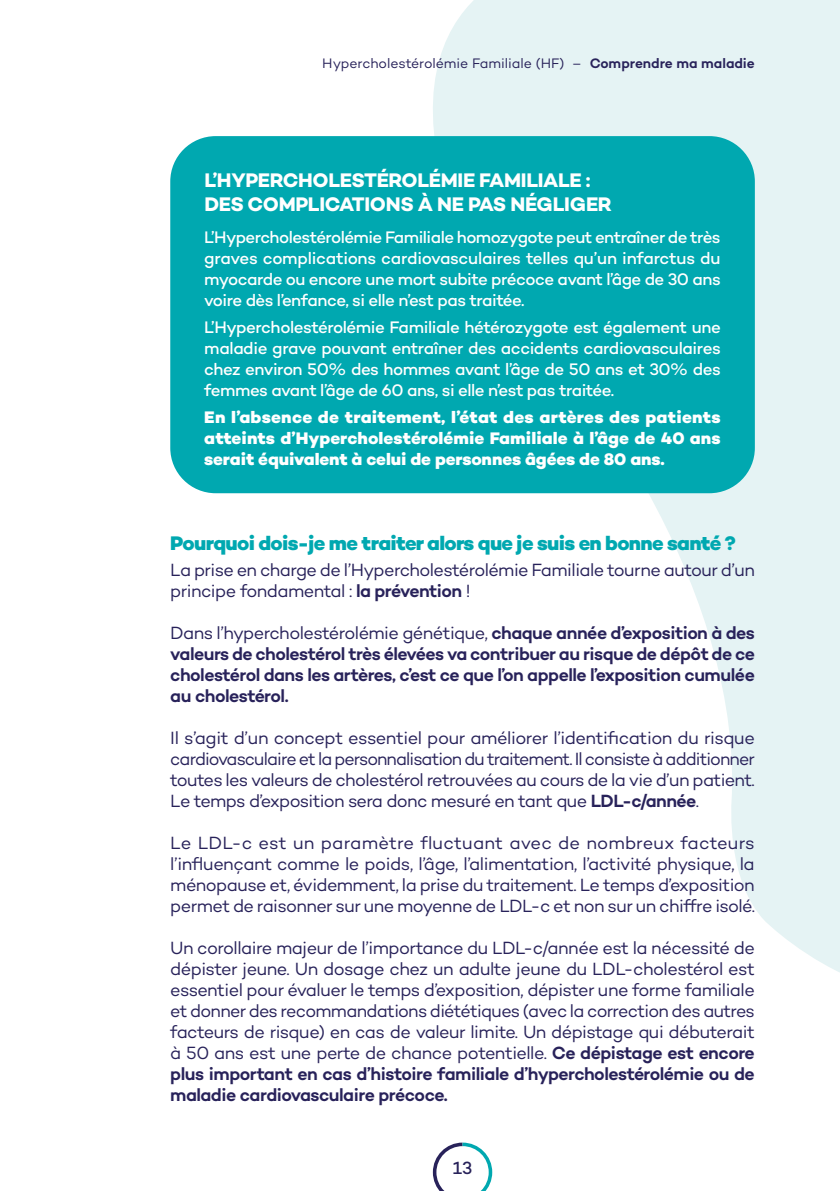
<style>
.page{position:relative;width:840px;height:1191px;background:#fff}
.page>*{position:absolute;margin:0;border:0;box-sizing:border-box;transform-origin:0 0}
.t1{font:700 20px/24px "Campton";letter-spacing:-.015em;color:#fff}
.t2{font:800 20px "Campton";letter-spacing:-.035em;color:#00a8b0}
.t3{font:18px/21px "Campton";letter-spacing:-.035em;color:#28225a;text-align:justify}
.t4{font:600 18px/21px "Campton";letter-spacing:-.03em;color:#28225a;text-align:justify}
.t5{font:500 18px "Campton";color:#28225a}
.t6{font:500 17px/21px "Campton";letter-spacing:-.03em;color:#fff;text-align:justify}
.t7{font:800 17px/21px "Campton";letter-spacing:-.005em;color:#fff;text-align:justify}
.t8{font:14px "Campton";letter-spacing:-.005em;color:#28225a}
.s1{font-weight:600}
.s2{font-weight:400}
</style>
<div class="page">
<svg style="left:375px;top:0;width:464px;height:972px"></svg>
<svg style="left:432px;top:1142px;width:61px;height:49px"></svg>
<div style="left:170px;top:136px;width:584px;height:357px;background:#00a8b0;border-radius:45px"></div>
<p class="t8" style="left:322px;top:55px;width:434px">Hypercholestérolémie Familiale (HF) – <span class="s1">Comprendre ma maladie</span></p>
<p class="t1" style="left:204px;top:168px;width:409px">L’HYPERCHOLESTÉROLÉMIE FAMILIALE :<br>DES COMPLICATIONS À NE PAS NÉGLIGER</p>
<p class="t6" style="left:204px;top:227px;width:517px">L’Hypercholestérolémie Familiale homozygote peut entraîner de très graves complications cardiovasculaires telles qu’un infarctus du myocarde ou encore une mort subite précoce avant l’âge de 30 ans voire dès l’enfance, si elle n’est pas traitée.</p>
<p class="t6" style="left:204px;top:316px;width:518px">L’Hypercholestérolémie Familiale hétérozygote est également une maladie grave pouvant entraîner des accidents cardiovasculaires chez environ 50% des hommes avant l’âge de 50 ans et 30% des femmes avant l’âge de 60 ans, si elle n’est pas traitée.</p>
<p class="t7" style="left:204px;top:406px;width:517px">En l’absence de traitement, l’état des artères des patients atteints d’Hypercholestérolémie Familiale à l’âge de 40 ans serait équivalent à celui de personnes âgées de 80 ans.</p>
<p class="t2" style="left:170px;top:530px;width:567px">Pourquoi dois-je me traiter alors que je suis en bonne santé ?</p>
<p class="t3" style="left:170px;top:559px;width:586px">La prise en charge de l’Hypercholestérolémie Familiale tourne autour d’un principe fondamental : <span class="s1">la prévention</span> !</p>
<p class="t4" style="left:170px;top:622px;width:586px"><span class="s2">Dans l’hypercholestérolémie génétique,</span> chaque année d’exposition à des valeurs de cholestérol très élevées va contribuer au risque de dépôt de ce cholestérol dans les artères, c’est ce que l’on appelle l’exposition cumulée au cholestérol.</p>
<p class="t3" style="left:170px;top:727px;width:586px">Il s’agit d’un concept essentiel pour améliorer l’identification du risque cardiovasculaire et la personnalisation du traitement. Il consiste à additionner toutes les valeurs de cholestérol retrouvées au cours de la vie d’un patient.<br>Le temps d’exposition sera donc mesuré en tant que <span class="s1">LDL-c/année</span>.</p>
<p class="t3" style="left:170px;top:832px;width:586px">Le LDL-c est un paramètre fluctuant avec de nombreux facteurs l’influençant comme le poids, l’âge, l’alimentation, l’activité physique, la ménopause et, évidemment, la prise du traitement. Le temps d’exposition permet de raisonner sur une moyenne de LDL-c et non sur un chiffre isolé.</p>
<p class="t3" style="left:170px;top:937px;width:586px">Un corollaire majeur de l’importance du LDL-c/année est la nécessité de dépister jeune. Un dosage chez un adulte jeune du LDL-cholestérol est essentiel pour évaluer le temps d’exposition, dépister une forme familiale et donner des recommandations diététiques (avec la correction des autres facteurs de risque) en cas de valeur limite. Un dépistage qui débuterait à 50 ans est une perte de chance potentielle. <span class="s1">Ce dépistage est encore plus important en cas d’histoire familiale d’hypercholestérolémie ou de maladie cardiovasculaire précoce.</span></p>
<p class="t5" style="left:452px;top:1156px;width:21px">13</p>
</div>
